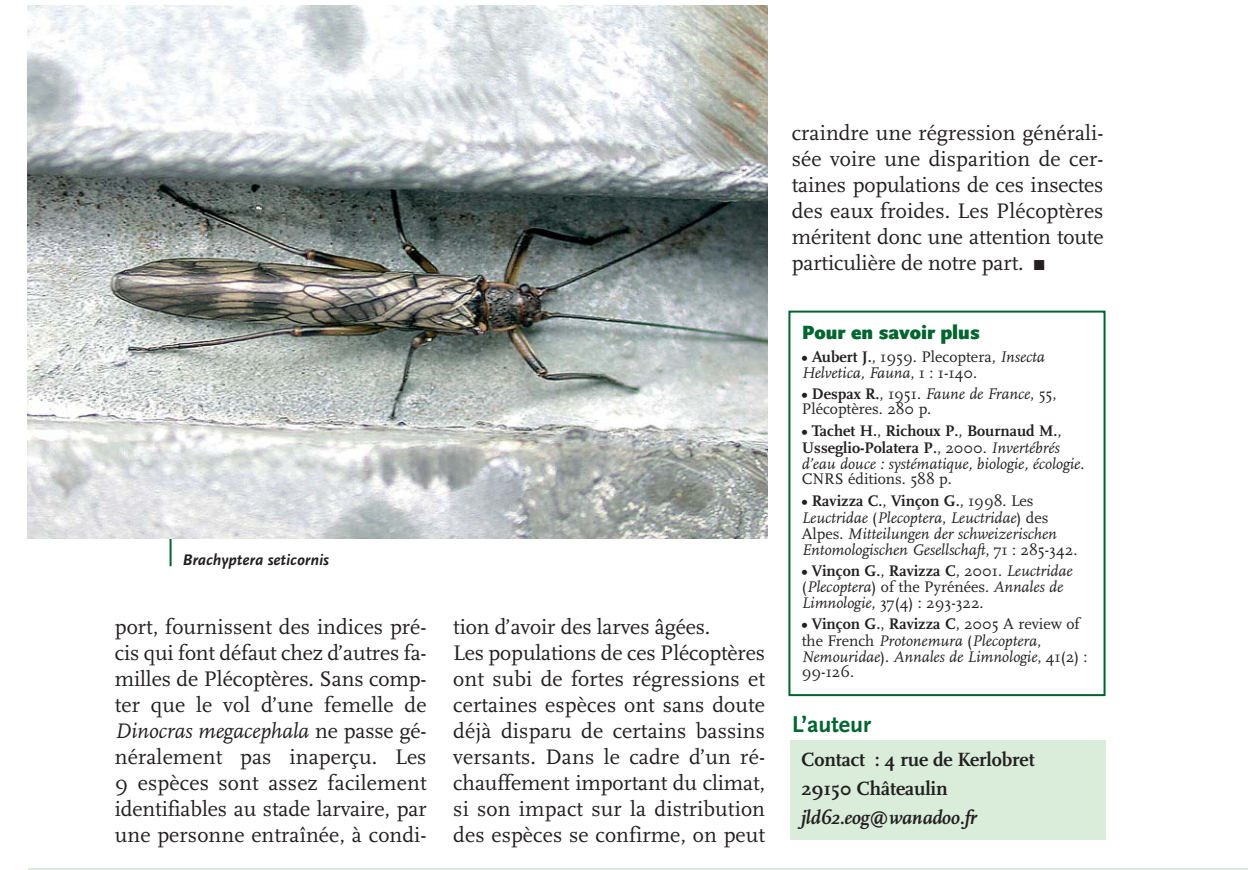
<style>
.page{position:relative;width:1248px;height:870px;background:#fff}
.page>*{position:absolute;margin:0;border:0;box-sizing:border-box;transform-origin:0 0}
.t1{font:700 24px "Scala Sans";color:#00652e}
.t2{font:22px/26px "Scala";letter-spacing:.005em;color:#231f20;text-align:justify}
.t3{font:700 20px/29.2px "Scala";letter-spacing:-.005em;color:#231f20}
.t4{font:italic 700 20px "Scala";letter-spacing:-.005em;color:#231f20}
.t5{font:900 20px "Scala Sans";color:#00652e}
.t6{font:italic 16px/16px "Scala";color:#231f20}
.t7{font:16px/16px "Scala";color:#231f20}
.t8{font:italic 700 16px "Scala Sans";color:#231f20}
.s1{font-style:italic}
.s2{font-family:"Scala Sans Expert"}
.s3{font-weight:700}
.s4{font-weight:700;font-style:normal}
.s5{font-style:normal}
</style>
<div class="page">
<hr style="left:169px;top:522px;width:2px;height:44px;background:#00652e">
<img style="left:28px;top:6px;width:739px;height:533px">
<hr style="left:28px;top:868px;width:1219px;height:2px;background:#daeddb">
<div style="left:788px;top:311px;width:317px;height:385px;border:2px solid #00652e"></div>
<div style="left:789px;top:740px;width:316px;height:100px;background:#daeddb"></div>
<hr style="left:115px;top:869px;width:988px;height:1px;background:#00652e">
<p class="t8" style="left:183px;top:554px;width:148px">Brachyptera seticornis</p>
<p class="t2" style="left:115px;top:615px;width:313px">port, fournissent des indices pré&shy;cis qui font défaut chez d’autres fa&shy;milles de Plécoptères. Sans comp&shy;ter que le vol d’une femelle de <span class="s1">Dinocras megacephala</span> ne passe gé&shy;néralement pas inaperçu. Les 9 espèces sont assez facilement identifiables au stade larvaire, par une personne entraînée, à condi-</p>
<p class="t2" style="left:453px;top:615px;width:313px;text-align:left">tion d’avoir des larves âgées.<br>Les populations de ces Plécoptères ont subi de fortes régressions et certaines espèces ont sans doute déjà disparu de certains bassins versants. Dans le cadre d’un ré&shy;chauffement important du climat, si son impact sur la distribution des espèces se confirme, on peut</p>
<p class="t2" style="left:791px;top:121px;width:313px">craindre une régression générali&shy;sée voire une disparition de cer&shy;taines populations de ces insectes des eaux froides. Les Plécoptères méritent donc une attention toute particulière de notre part. <span class="s2">r</span></p>
<p class="t5" style="left:801px;top:324px;width:179px">Pour en savoir plus</p>
<p class="t7" style="left:801px;top:350px;width:245px"><span class="s3">• Aubert J.</span>, 1959. Plecoptera, <span class="s1">Insecta<br>Helvetica, Fauna</span>, 1 : 1-140.</p>
<p class="t7" style="left:801px;top:388px;width:256px;line-height:15.2px"><span class="s3">• Despax R.</span>, 1951. <span class="s1">Faune de France</span>, 55,<br>Plécoptères. 280 p.</p>
<p class="t6" style="left:801px;top:424px;width:284px"><span class="s4">• Tachet H.</span><span class="s5">,</span> <span class="s4">Richoux P.</span><span class="s5">,</span> <span class="s4">Bournaud M.</span><span class="s5">, </span><span class="s4">Usseglio-Polatera P.</span><span class="s5">, 2000.</span> Invertébrés d’eau douce : systématique, biologie, écologie<span class="s5">.<br>CNRS éditions. 588 p.</span></p>
<p class="t6" style="left:801px;top:494px;width:277px"><span class="s4">• Ravizza C.</span><span class="s5">,</span> <span class="s4">Vinçon G.</span><span class="s5">, 1998. Les </span>Leuctridae <span class="s5">(</span>Plecoptera<span class="s5">,</span> Leuctridae<span class="s5">) des Alpes.</span> Mitteilungen der schweizerischen Entomologischen Gesellschaft<span class="s5">, 71 : 285-342.</span></p>
<p class="t6" style="left:801px;top:564px;width:272px"><span class="s4">• Vinçon G.</span><span class="s5">,</span> <span class="s4">Ravizza C</span><span class="s5">, 2001.</span> Leuctridae <span class="s5">(</span>Plecoptera<span class="s5">) of the Pyrénées.</span> Annales de<br>Limnologie<span class="s5">, 37(4) : 293-322.</span></p>
<p class="t6" style="left:801px;top:617px;width:287px"><span class="s4">• Vinçon G.</span><span class="s5">,</span> <span class="s4">Ravizza C</span><span class="s5">, 2005 A review of the French</span> Protonemura <span class="s5">(</span>Plecoptera<span class="s5">,<br></span>Nemouridae<span class="s5">).</span> Annales de Limnologie<span class="s5">, 41(2) :<br>99-126.</span></p>
<p class="t1" style="left:791px;top:715px;width:81px">L’auteur</p>
<p class="t3" style="left:801px;top:746px;width:235px">Contact : 4 rue de Kerlobret<br>29150 Châteaulin</p>
<p class="t4" style="left:801px;top:810px;width:177px">jld62.eog@wanadoo.fr</p>
</div>
